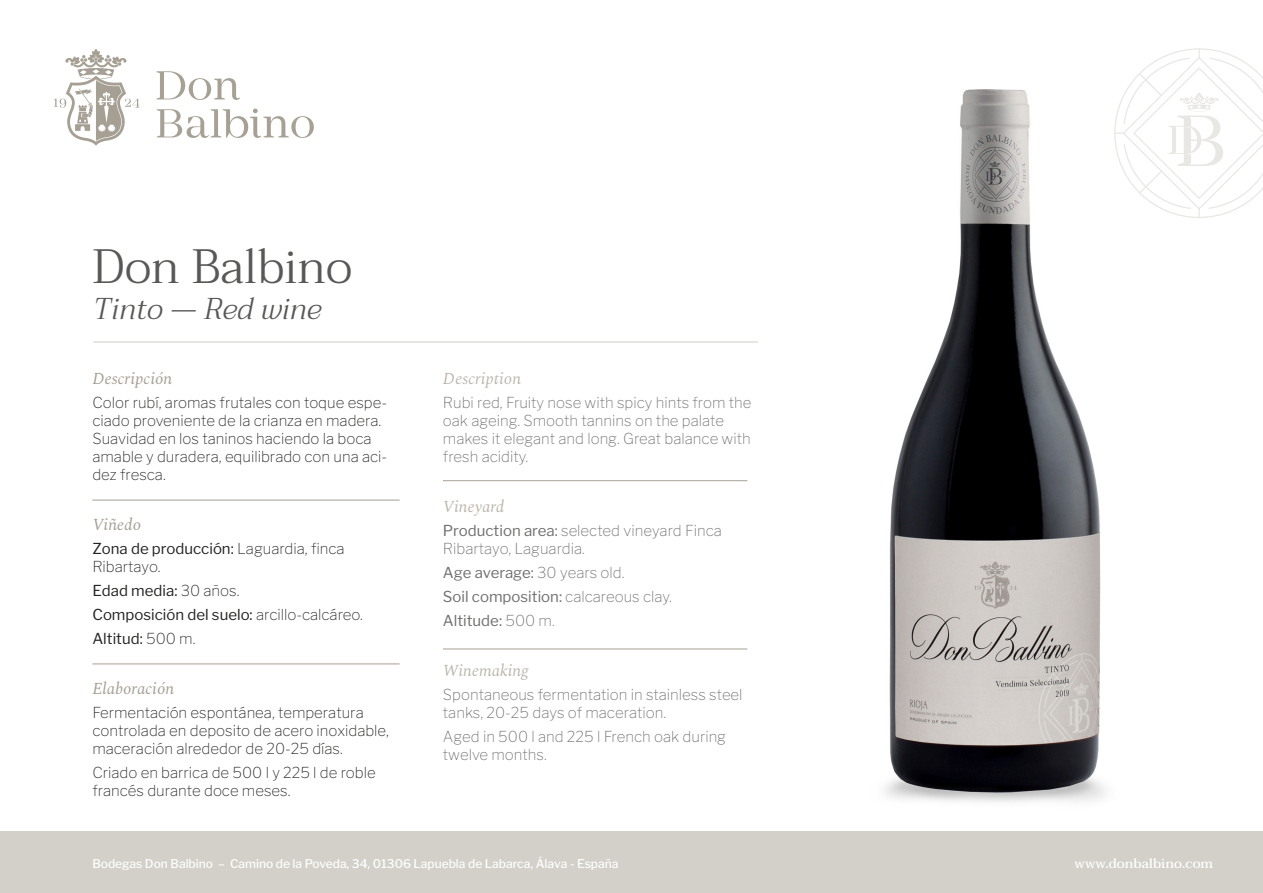
<style>
.page{position:relative;width:1263px;height:893px;background:#fff}
.page>*{position:absolute;margin:0;border:0;box-sizing:border-box;transform-origin:0 0}
.t1{font:300 48px "Taviraj";color:#585857}
.t2{font:italic 300 30px "Taviraj";color:#585857}
.t3{font:italic 16.5px "Spectral";color:rgb(165 158 147/.75)}
.t4{font:italic 16.5px "Spectral";color:#a59e93}
.t5{font:100 15px/18px "Libre Franklin";color:#222221}
.t6{font:100 15px/18px "Libre Franklin";color:#6f6f6e}
.t7{font:15px/24px "Libre Franklin";color:#222221}
.t8{font:15px/24px "Libre Franklin";color:#6f6f6e}
.t9{font:500 13.5px "Taviraj";color:#fff}
.t10{font:500 12px "Libre Franklin";color:#fff}
.s1{font-weight:400}
.s2{font-weight:100}
</style>
<div class="page">
<img style="left:724px;top:89px;width:526px;height:743px">
<svg style="left:157px;top:71px;width:83px;height:29px"></svg>
<svg style="left:157px;top:109px;width:157px;height:29px"></svg>
<svg style="left:54px;top:49px;width:86px;height:97px"></svg>
<div style="left:0;top:832px;width:1263px;height:61px;background:#d3d0ca"></div>
<hr style="left:92px;top:500px;width:308px;height:1px;background:#a7a195">
<hr style="left:443px;top:480px;width:304px;height:1px;background:#a7a195">
<hr style="left:443px;top:649px;width:304px;height:1px;background:#a7a195">
<hr style="left:92px;top:664px;width:308px;height:1px;background:#a7a195">
<svg style="left:1114px;top:48px;width:149px;height:170px"></svg>
<hr style="left:93px;top:341px;width:665px;height:2px;background:#aca397">
<h1 class="t1" style="left:93px;top:230px;width:261px">Don Balbino</h1>
<h2 class="t2" style="left:93px;top:286px;width:230px">Tinto — Red wine</h2>
<p class="t4" style="left:92px;top:367px;width:81px">Descripción</p>
<p class="t5" style="left:92px;top:394px;width:296px">Color rubí, aromas frutales con toque espe&shy;ciado proveniente de la crianza en madera.<br>Suavidad en los taninos haciendo la boca amable y duradera, equilibrado con una aci&shy;dez fresca.</p>
<p class="t4" style="left:92px;top:513px;width:50px">Viñedo</p>
<p class="t5" style="left:92px;top:540px;width:254px"><span class="s1">Zona de producción:</span> Laguardia, finca<br>Ribartayo.</p>
<p class="t7" style="left:92px;top:579px;width:272px">Edad media: <span class="s2">30 años.<br></span>Composición del suelo: <span class="s2">arcillo-calcáreo.<br></span>Altitud: <span class="s2">500 m.</span></p>
<p class="t4" style="left:92px;top:676px;width:83px">Elaboración</p>
<p class="t5" style="left:92px;top:703px;width:298px">Fermentación espontánea, temperatura controlada en deposito de acero inoxidable, maceración alrededor de 20-25 días.</p>
<p class="t5" style="left:92px;top:763px;width:285px">Criado en barrica de 500 l y 225 l de roble francés durante doce meses.</p>
<p class="t3" style="left:443px;top:367px;width:80px">Description</p>
<p class="t6" style="left:443px;top:394px;width:310px">Rubi red, Fruity nose with spicy hints from the oak ageing. Smooth tannins on the palate makes it elegant and long. Great balance with fresh acidity.</p>
<p class="t3" style="left:443px;top:495px;width:63px">Vineyard</p>
<p class="t6" style="left:443px;top:522px;width:280px"><span class="s1">Production area:</span> selected vineyard Finca<br>Ribartayo, Laguardia.</p>
<p class="t8" style="left:443px;top:561px;width:231px">Age average: <span class="s2">30 years old.<br></span>Soil composition: <span class="s2">calcareous clay.<br></span>Altitude: <span class="s2">500 m.</span></p>
<p class="t3" style="left:443px;top:658px;width:87px">Winemaking</p>
<p class="t6" style="left:443px;top:685px;width:301px">Spontaneous fermentation in stainless steel tanks, 20-25 days of maceration.</p>
<p class="t6" style="left:443px;top:727px;width:285px">Aged in 500 l and 225 l French oak during twelve months.</p>
<p class="t10" style="left:92px;top:857px;width:528px">Bodegas Don Balbino – Camino de la Poveda, 34, 01306 Lapuebla de Labarca, Álava - España</p>
<p class="t9" style="left:1074px;top:853px;width:140px">www.donbalbino.com</p>
</div>
